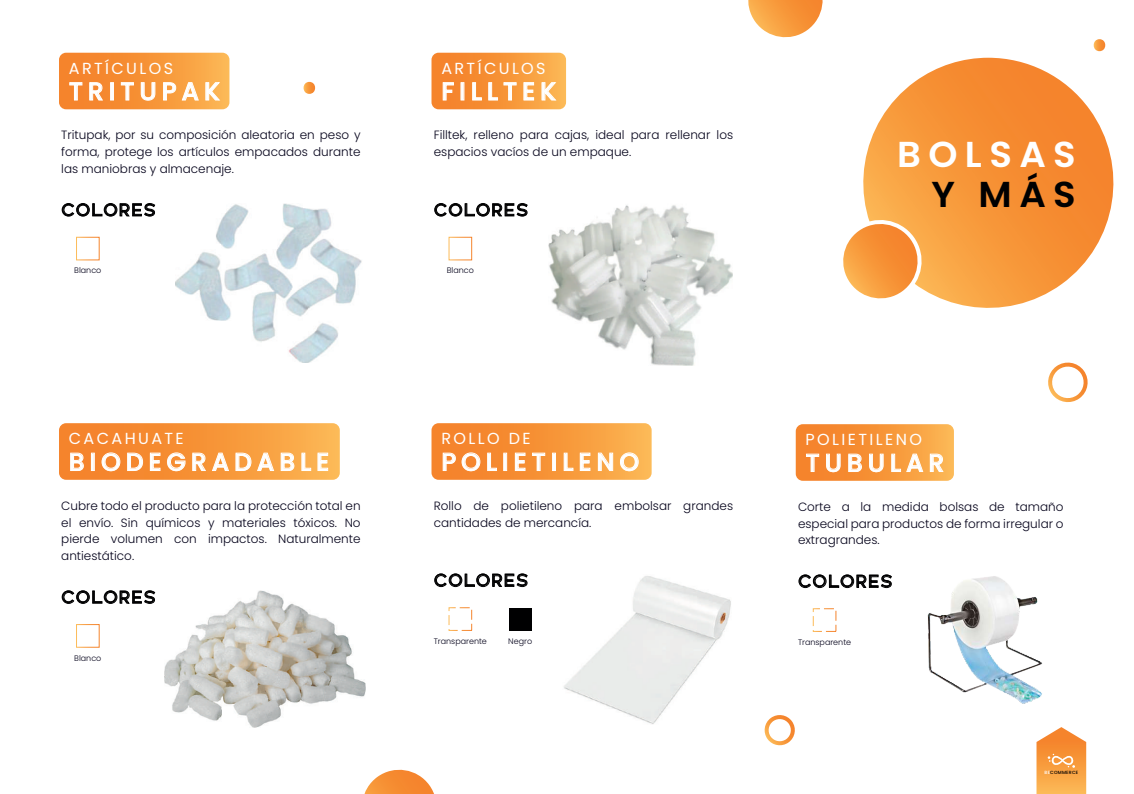
<style>
.page{position:relative;width:1134px;height:794px;background:#fff}
.page>*{position:absolute;margin:0;border:0;box-sizing:border-box;transform-origin:0 0}
.t1{font:600 36px "Poppins";letter-spacing:.2em;color:#fff}
.t2{font:600 36px "Poppins";color:#000001}
.t3{font:500 25px "Poppins";letter-spacing:.2em;color:#fff}
.t4{font:18px "Polly";letter-spacing:.05em;color:#000001}
.t5{font:16px "Poppins";letter-spacing:.15em;color:#fff}
.t6{font:300 12px/16.8px "Poppins";color:#05031b;text-align:justify}
.t7{font:300 8px "Poppins";color:#05031b}
.t8{font:500 4.5px "Poppins";letter-spacing:.05em;color:#000001}
.s1{color:#fff}
</style>
<div class="page">
<svg style="left:1048px;top:362px;width:40px;height:41px"></svg>
<svg style="left:764px;top:715px;width:31px;height:31px"></svg>
<svg style="left:863px;top:58px;width:251px;height:250px"></svg>
<svg style="left:843px;top:211px;width:82px;height:97px"></svg>
<svg style="left:364px;top:769px;width:70px;height:25px"></svg>
<svg style="left:748px;top:0;width:75px;height:38px"></svg>
<svg style="left:1036px;top:727px;width:50px;height:67px;background:#f8aa5b"></svg>
<svg style="left:1093px;top:39px;width:13px;height:12px"></svg>
<svg style="left:303px;top:82px;width:13px;height:12px"></svg>
<svg style="left:59px;top:53px;width:170px;height:56px;background:#f79c46"></svg>
<svg style="left:62px;top:203px;width:93px;height:13px"></svg>
<div style="left:76px;top:237px;width:24px;height:23px;border:1px solid #fff"></div>
<img style="left:175px;top:203px;width:187px;height:160px">
<div style="left:174px;top:254px;width:7px;height:13px;background:#fff"></div>
<svg style="left:59px;top:423px;width:281px;height:57px;background:#f79e48"></svg>
<svg style="left:62px;top:590px;width:93px;height:13px"></svg>
<div style="left:76px;top:624px;width:24px;height:24px;border:1px solid #fff"></div>
<svg style="left:431px;top:53px;width:135px;height:56px;background:#f79d46"></svg>
<svg style="left:434px;top:203px;width:93px;height:13px"></svg>
<div style="left:448px;top:237px;width:24px;height:23px;border:1px solid #fff"></div>
<img style="left:548px;top:205px;width:184px;height:161px">
<svg style="left:431px;top:423px;width:221px;height:57px;background:#f79e48"></svg>
<svg style="left:434px;top:574px;width:93px;height:13px"></svg>
<div style="left:448px;top:607px;width:24px;height:24px;border:1px dashed #fff"></div>
<img style="left:165px;top:591px;width:201px;height:136px">
<div style="left:509px;top:608px;width:23px;height:22px;background:#000001"></div>
<img style="left:564px;top:576px;width:167px;height:148px">
<svg style="left:796px;top:424px;width:158px;height:57px;background:#f79d48"></svg>
<svg style="left:799px;top:575px;width:93px;height:13px"></svg>
<div style="left:813px;top:608px;width:23px;height:24px;border:1px dashed #fff"></div>
<img style="left:927px;top:576px;width:116px;height:128px">
<h3 class="t5" style="left:69px;top:59px;width:106px">ARTÍCULOS</h3>
<h2 class="t3" style="left:69px;top:77px;width:152px">TRITUPAK</h2>
<h3 class="t5" style="left:441px;top:59px;width:106px">ARTÍCULOS</h3>
<h2 class="t3" style="left:441px;top:77px;width:116px">FILLTEK</h2>
<p class="t6" style="left:61px;top:127px;width:301px">Tritupak, por su composición aleatoria en peso y forma, protege los artículos empacados durante las maniobras y almacenaje.</p>
<h3 class="t4" style="left:61px;top:198px;width:96px">COLORES</h3>
<p class="t6" style="left:434px;top:127px;width:301px">Filltek, relleno para cajas, ideal para rellenar los espacios vacíos de un empaque.</p>
<h3 class="t4" style="left:434px;top:198px;width:96px">COLORES</h3>
<h1 class="t1" style="left:897px;top:134px;width:180px">BOLSAS</h1>
<h1 class="t2" style="left:931px;top:174px;width:146px">Y MÁS</h1>
<p class="t7" style="left:74px;top:266px;width:29px">Blanco</p>
<p class="t7" style="left:447px;top:266px;width:29px">Blanco</p>
<h3 class="t5" style="left:69px;top:429px;width:116px">CACAHUATE</h3>
<h2 class="t3" style="left:69px;top:447px;width:262px">BIODEGRADABLE</h2>
<h3 class="t5" style="left:441px;top:429px;width:91px">ROLLO DE</h3>
<h2 class="t3" style="left:441px;top:447px;width:199px">POLIETILENO</h2>
<h3 class="t5" style="left:805px;top:430px;width:118px">POLIETILENO</h3>
<h2 class="t3" style="left:805px;top:448px;width:140px">TUBULAR</h2>
<p class="t6" style="left:61px;top:497px;width:301px">Cubre todo el producto para la protección total en el envío. Sin químicos y materiales tóxicos. No pierde volumen con impactos. Naturalmente antiestático.</p>
<p class="t6" style="left:434px;top:497px;width:301px">Rollo de polietileno para embolsar grandes cantidades de mercancía.</p>
<p class="t6" style="left:798px;top:498px;width:267px">Corte a la medida bolsas de tamaño especial para productos de forma irregular o extragrandes.</p>
<h3 class="t4" style="left:434px;top:568px;width:96px">COLORES</h3>
<h3 class="t4" style="left:798px;top:569px;width:96px">COLORES</h3>
<h3 class="t4" style="left:61px;top:585px;width:96px">COLORES</h3>
<p class="t7" style="left:434px;top:636px;width:55px">Transparente</p>
<p class="t7" style="left:508px;top:636px;width:25px">Negro</p>
<p class="t7" style="left:798px;top:637px;width:55px">Transparente</p>
<p class="t7" style="left:74px;top:653px;width:29px">Blanco</p>
<p class="t8" style="left:1044px;top:770px;width:35px"><span class="s1">BE</span>COMMERCE</p>
</div>
